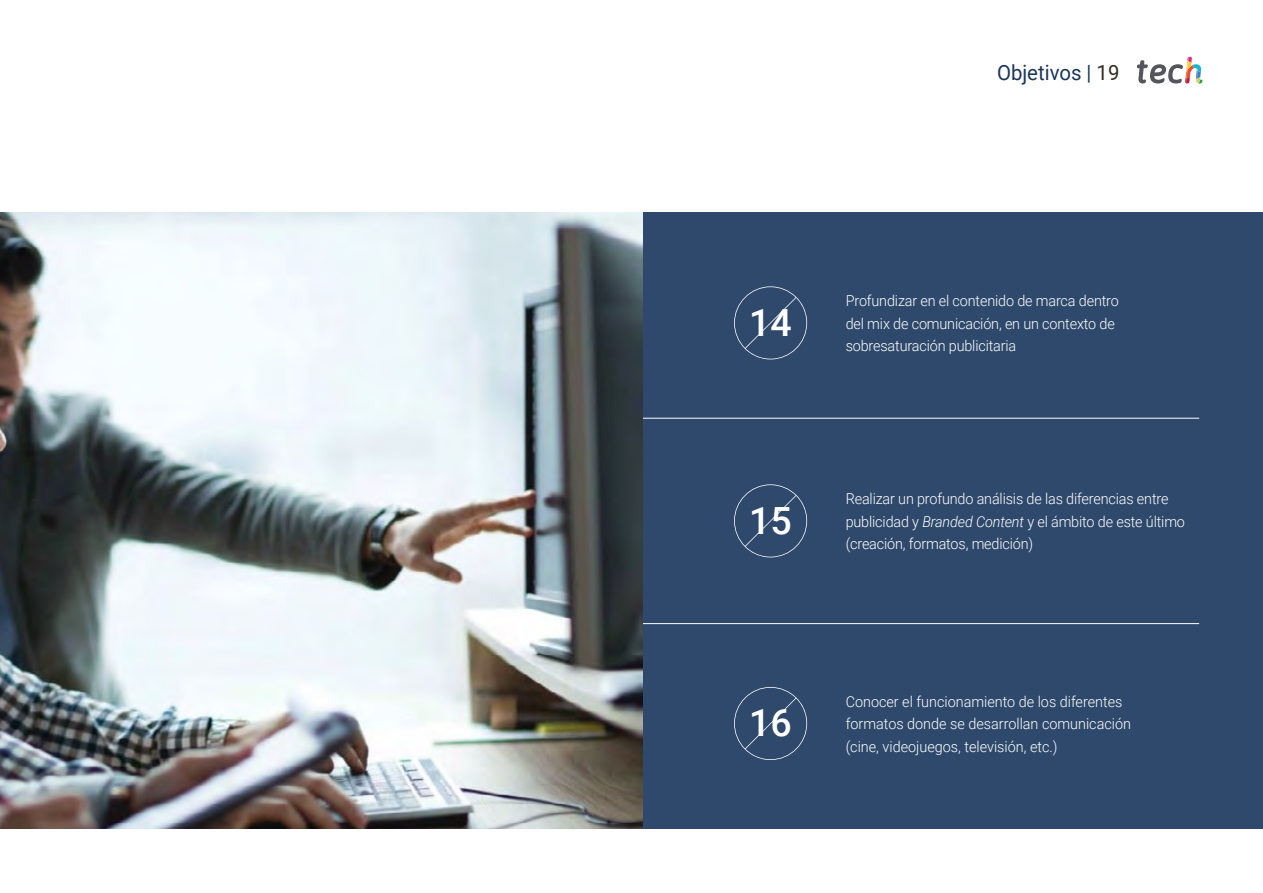
<style>
.page{position:relative;width:1263px;height:893px;background:#fff}
.page>*{position:absolute;margin:0;border:0;box-sizing:border-box;transform-origin:0 0}
.t1{font:500 37.5px "Roboto";color:#fff}
.t2{font:21px "Roboto";color:#1a355c}
.t3{font:300 15px/22.5px "Roboto";letter-spacing:-.01em;color:#fff;scale:.96 1}
.s1{color:#312e20}
.s2{font-style:italic}
</style>
<div class="page">
<div style="left:642px;top:213px;width:621px;height:616px;background:#2e496b"></div>
<svg style="left:734px;top:484px;width:73px;height:73px"></svg>
<svg style="left:734px;top:687px;width:73px;height:73px"></svg>
<svg style="left:734px;top:286px;width:73px;height:73px"></svg>
<hr style="left:0;top:418px;width:1199px;height:1px;background:#fff">
<hr style="left:0;top:623px;width:1199px;height:1px;background:#fff">
<svg style="left:1137px;top:57px;width:65px;height:27px"></svg>
<img style="left:0;top:213px;width:642px;height:616px">
<h2 class="t2" style="left:997px;top:57px;width:124px">Objetivos | <span class="s1">19</span></h2>
<h1 class="t1" style="left:749px;top:296px;width:44px">14</h1>
<h1 class="t1" style="left:749px;top:494px;width:44px">15</h1>
<p class="t3" style="left:846px;top:289px;width:286px">Profundizar en el contenido de marca dentro del mix de comunicación, en un contexto de sobresaturación publicitaria</p>
<p class="t3" style="left:846px;top:487px;width:355px">Realizar un profundo análisis de las diferencias entre publicidad y <span class="s2">Branded Content</span> y el ámbito de este último (creación, formatos, medición)</p>
<h1 class="t1" style="left:749px;top:697px;width:44px">16</h1>
<p class="t3" style="left:846px;top:689px;width:299px">Conocer el funcionamiento de los diferentes formatos donde se desarrollan comunicación (cine, videojuegos, televisión, etc.)</p>
</div>
